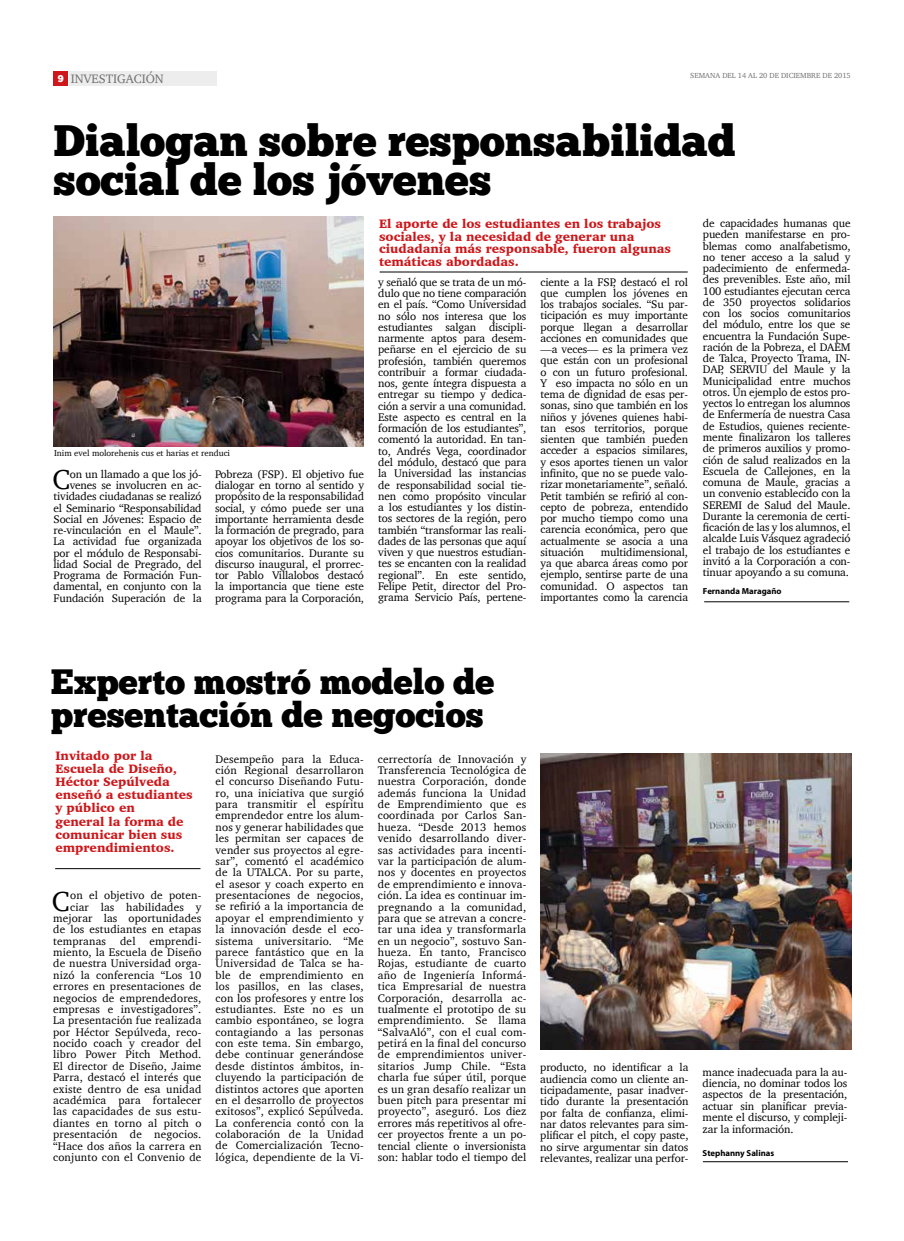
<style>
.page{position:relative;width:904px;height:1241px;background:#fff}
.page>*{position:absolute;margin:0;border:0;box-sizing:border-box;transform-origin:0 0}
.t1{font:43.75px/38.8px "Chunk Five Ex";color:#000}
.t2{font:35px/33.8px "Chunk Five Ex";color:#000}
.t3{font:28.25px "Charter";color:#000}
.t4{font:28px "Charter";color:#000}
.t5{font:900 12.5px/13.1px "Charter";color:#cd171a}
.t6{font:12.5px "Charter";color:#706f6f}
.t7{font:11.25px/11.2px "Charter";letter-spacing:-.005em;color:#000;text-align:justify}
.t8{font:11.25px/11.4px "Charter";letter-spacing:.015em;color:#000;text-align:right}
.t9{font:8.75px "Charter";color:#000}
.t10{font:700 8.75px "Myriad Pro";color:#000}
.t11{font:7.5px "Charter";color:#706f6f}
.s1{font-family:"Chunk Five Ex";font-size:10px;color:#fff}
</style>
<div class="page">
<div style="left:53px;top:71px;width:15px;height:15px;background:#cd171a"></div>
<div style="left:69px;top:71px;width:147px;height:15px;background:#ededed"></div>
<hr style="left:379px;top:272px;width:308px;height:1px;background:#000">
<hr style="left:703px;top:1161px;width:145px;height:1px;background:#000">
<img style="left:54px;top:217px;width:310px;height:229px">
<hr style="left:55px;top:868px;width:145px;height:1px;background:#000">
<hr style="left:704px;top:601px;width:145px;height:1px;background:#000">
<img style="left:540px;top:753px;width:311px;height:296px">
<p class="t6" style="left:58px;top:68px;width:108px"><span class="s1">9</span> INVESTIGACIÓN</p>
<h1 class="t1" style="left:53px;top:120px;width:683px">Dialogan sobre responsabilidad social de los jóvenes</h1>
<p class="t11" style="left:690px;top:69px;width:162px">SEMANA DEL 14 AL 20 DE DICIEMBRE DE 2015</p>
<p class="t9" style="left:54px;top:445px;width:177px">Inim evel molorehenis cus et harias et renduci</p>
<h3 class="t4" style="left:52px;top:455px;width:19px">C</h3>
<p class="t7" style="left:54px;top:468px;width:150px;text-align:right">on un llamado a que los jó&shy;venes se involucren en ac&shy;tividades ciudadanas se realizó el Seminario “Responsabilidad<br>Social en Jóvenes: Espacio de re-vinculación en el Maule”.<br>La actividad fue organizada por el módulo de Responsabi&shy;lidad Social de Pregrado, del<br>Programa de Formación Fun&shy;damental, en conjunto con la<br>Fundación Superación de la</p>
<p class="t7" style="left:215px;top:468px;width:151px">Pobreza (FSP). El objetivo fue dialogar en torno al sentido y propósito de la responsabilidad social, y cómo puede ser una importante herramienta desde la formación de pregrado, para apoyar los objetivos de los so&shy;cios comunitarios. Durante su discurso inaugural, el prorrec&shy;tor Pablo Villalobos destacó la importancia que tiene este programa para la Corporación,</p>
<p class="t5" style="left:379px;top:217px;width:293px;line-height:12.5px">El aporte de los estudiantes en los trabajos sociales, y la necesidad de generar una ciudadanía más responsable, fueron algunas temáticas abordadas.</p>
<p class="t7" style="left:378px;top:276px;width:150px">y señaló que se trata de un mó&shy;dulo que no tiene comparación en el país. “Como Universidad no sólo nos interesa que los estudiantes salgan discipli&shy;narmente aptos para desem&shy;peñarse en el ejercicio de su profesión, también queremos contribuir a formar ciudada&shy;nos, gente íntegra dispuesta a entregar su tiempo y dedica&shy;ción a servir a una comunidad.<br>Este aspecto es central en la formación de los estudiantes”, comentó la autoridad. En tan&shy;to, Andrés Vega, coordinador del módulo, destacó que para la Universidad las instancias de responsabilidad social tie&shy;nen como propósito vincular a los estudiantes y los distin&shy;tos sectores de la región, pero también “transformar las reali&shy;dades de las personas que aquí viven y que nuestros estudian&shy;tes se encanten con la realidad regional”. En este sentido, Felipe Petit, director del Pro&shy;grama Servicio País, pertene-</p>
<p class="t7" style="left:540px;top:276px;width:149px">ciente a la FSP, destacó el rol que cumplen los jóvenes en los trabajos sociales. “Su par&shy;ticipación es muy importante porque llegan a desarrollar acciones en comunidades que —a veces— es la primera vez que están con un profesional o con un futuro profesional.<br>Y eso impacta no sólo en un tema de dignidad de esas per&shy;sonas, sino que también en los niños y jóvenes quienes habi&shy;tan esos territorios, porque sienten que también pueden acceder a espacios similares, y esos aportes tienen un valor infinito, que no se puede valo&shy;rizar monetariamente”, señaló.<br>Petit también se refirió al con&shy;cepto de pobreza, entendido por mucho tiempo como una carencia económica, pero que actualmente se asocia a una situación</p>
<p class="t7" style="left:540px;top:546px;width:149px;text-indent:60px">multidimensional, ya que abarca áreas como por ejemplo, sentirse parte de una comunidad. O aspectos tan importantes como la carencia</p>
<p class="t7" style="left:703px;top:217px;width:149px">de capacidades humanas que pueden manifestarse en pro&shy;blemas como analfabetismo, no tener acceso a la salud y padecimiento de enfermeda&shy;des prevenibles. Este año, mil 100 estudiantes ejecutan cerca de 350 proyectos solidarios con los socios comunitarios del módulo, entre los que se encuentra la Fundación Supe&shy;ración de la Pobreza, el DAEM de Talca, Proyecto Trama, IN-DAP, SERVIU del Maule y la Municipalidad entre muchos otros. Un ejemplo de estos pro&shy;yectos lo entregan los alumnos de Enfermería de nuestra Casa de Estudios, quienes reciente&shy;mente finalizaron los talleres de primeros auxilios y promo&shy;ción de salud realizados en la Escuela de Callejones, en la comuna de Maule, gracias a un convenio establecido con la SEREMI de Salud del Maule.<br>Durante la ceremonia de certi&shy;ficación de las y los alumnos, el alcalde Luis Vásquez agradeció el trabajo de los estudiantes e invitó a la Corporación a con&shy;tinuar apoyando a su comuna.</p>
<p class="t10" style="left:703px;top:585px;width:80px">Fernanda Maragaño</p>
<h2 class="t2" style="left:51px;top:663px;width:445px">Experto mostró modelo de presentación de negocios</h2>
<p class="t5" style="left:55px;top:748px;width:139px">Invitado por la<br>Escuela de Diseño,<br>Héctor Sepúlveda enseñó a estudiantes y público en<br>general la forma de comunicar bien sus emprendimientos.</p>
<h3 class="t3" style="left:52px;top:876px;width:19px">C</h3>
<p class="t7" style="left:215px;top:752px;width:150px">Desempeño para la Educa&shy;ción Regional desarrollaron el concurso Diseñando Futu&shy;ro, una iniciativa que surgió para transmitir el espíritu emprendedor entre los alum&shy;nos y generar habilidades que les permitan ser capaces de vender sus proyectos al egre&shy;sar”, comentó el académico de la UTALCA. Por su parte, el asesor y coach experto en presentaciones de negocios, se refirió a la importancia de apoyar el emprendimiento y la innovación desde el eco&shy;sistema universitario. “Me parece fantástico que en la Universidad de Talca se ha&shy;ble de emprendimiento en los pasillos, en las clases, con los profesores y entre los estudiantes. Este no es un cambio espontáneo, se logra contagiando a las personas con este tema. Sin embargo, debe continuar generándose desde distintos ámbitos, in&shy;cluyendo la participación de distintos actores que aporten en el desarrollo de proyectos exitosos”, explicó Sepúlveda.<br>La conferencia contó con la colaboración de la Unidad de Comercialización Tecno&shy;lógica, dependiente de la Vi-</p>
<p class="t7" style="left:378px;top:752px;width:150px">cerrectoría de Innovación y Transferencia Tecnológica de nuestra Corporación, donde además funciona la Unidad de Emprendimiento que es coordinada por Carlos San&shy;hueza. “Desde 2013 hemos venido desarrollando diver&shy;sas actividades para incenti&shy;var la participación de alum&shy;nos y docentes en proyectos de emprendimiento e innova&shy;ción. La idea es continuar im&shy;pregnando a la comunidad, para que se atrevan a concre&shy;tar una idea y transformarla en un negocio”, sostuvo San&shy;hueza. En tanto, Francisco Rojas, estudiante de cuarto año de Ingeniería Informá&shy;tica Empresarial de nuestra Corporación, desarrolla ac&shy;tualmente el prototipo de su emprendimiento. Se llama “SalvaAló”, con el cual com&shy;petirá en la final del concurso de emprendimientos univer&shy;sitarios Jump Chile. “Esta charla fue súper útil, porque es un gran desafío realizar un buen pitch para presentar mi proyecto”, aseguró. Los diez errores más repetitivos al ofre&shy;cer proyectos frente a un po&shy;tencial cliente o inversionista son: hablar todo el tiempo del</p>
<p class="t8" style="left:53px;top:889px;width:150px">on el objetivo de poten&shy;ciar las habilidades y mejorar las oportunidades de los estudiantes en etapas tempranas del emprendi&shy;miento, la Escuela de Diseño de nuestra Universidad orga&shy;nizó la conferencia “Los 10 errores en presentaciones de negocios de emprendedores, empresas e investigadores”.<br>La presentación fue realizada por Héctor Sepúlveda, reco&shy;nocido coach y creador del libro Power Pitch Method.<br>El director de Diseño, Jaime<br>Parra, destacó el interés que existe dentro de esa unidad académica para fortalecer las capacidades de sus estu&shy;diantes en torno al pitch o presentación de negocios. “Hace dos años la carrera en conjunto con el Convenio de</p>
<p class="t7" style="left:540px;top:1061px;width:150px">producto, no identificar a la audiencia como un cliente an&shy;ticipadamente, pasar inadver&shy;tido durante la presentación por falta de confianza, elimi&shy;nar datos relevantes para sim&shy;plificar el pitch, el copy paste, no sirve argumentar sin datos relevantes, realizar una perfor-</p>
<p class="t7" style="left:702px;top:1065px;width:146px">mance inadecuada para la au&shy;diencia, no dominar todos los aspectos de la presentación, actuar sin planificar previa&shy;mente el discurso, y compleji&shy;zar la información.</p>
<p class="t10" style="left:702px;top:1147px;width:73px">Stephanny Salinas</p>
</div>
